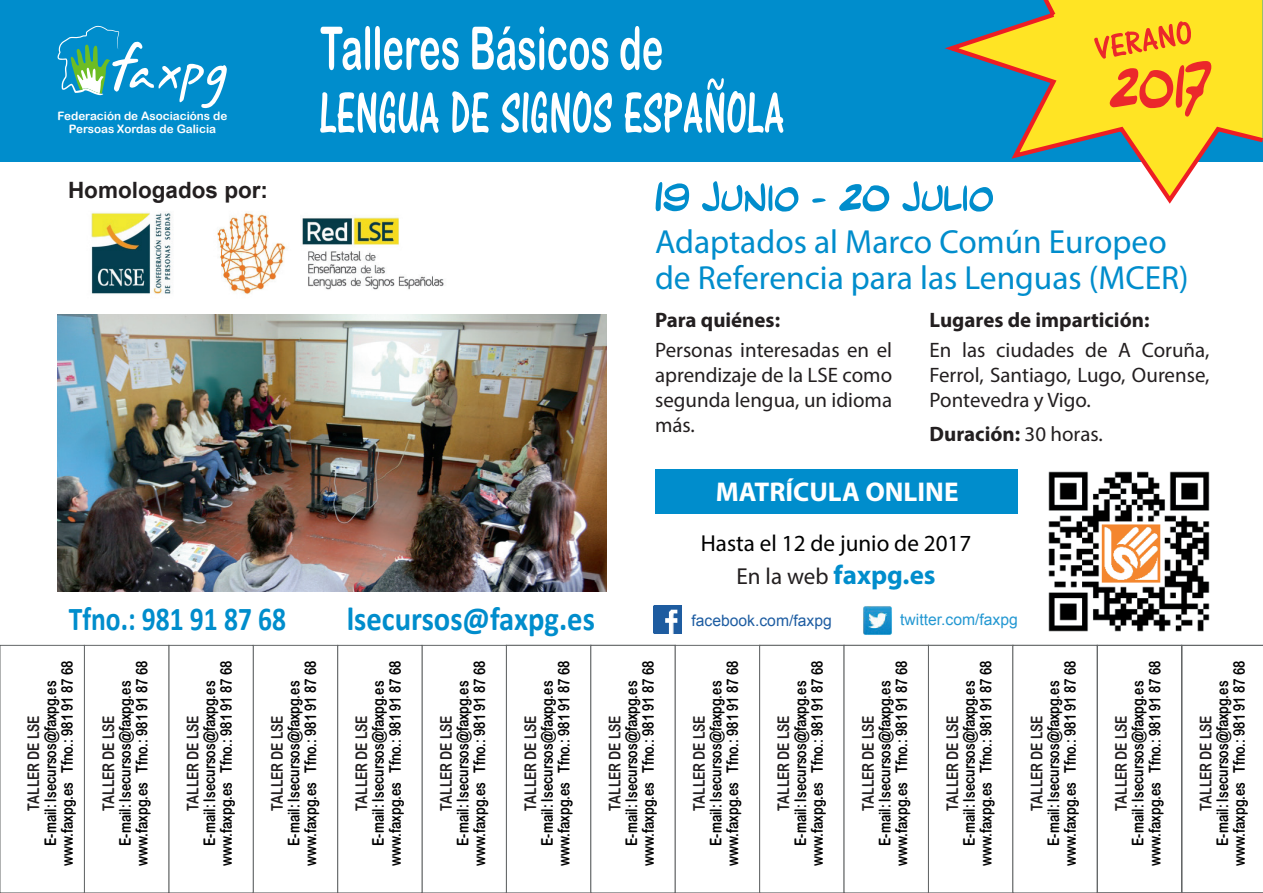
<style>
.page{position:relative;width:1263px;height:893px;background:#fff}
.page>*{position:absolute;margin:0;border:0;box-sizing:border-box;transform-origin:0 0}
.t1{font:33.45px/35.5px "Myriad Pro";color:#008dcc}
.t2{font:700 33.45px "Calibri";color:#008dcc;scale:.91 1}
.t3{font:700 33.45px "Calibri";color:#008dcc;scale:.82 1}
.t4{font:700 27.15px "Myriad Pro";color:#fff}
.t5{font:700 27px "Myriad Pro";color:#008dcc}
.t6{font:23.1px "Myriad Pro";color:#000}
.t7{font:700 22.5px "Arial";color:#231f20}
.t8{font:20.85px/25px "Myriad Pro";color:#231f20;text-align:justify}
.t9{font:700 20.85px "Myriad Pro";color:#231f20}
.t10{font:16.05px/16.6px "Arial Rounded MT Bold";color:#000;scale:.77 1}
.t11{font:16.05px "Arial Rounded MT Bold";color:#231f20;scale:.77 1}
.t12{font:15.75px "Arial";color:#1e5da2}
.t13{font:15.75px "Arial";color:#2498d2}
.t14{font:11.7px/13.5px "Arial Rounded MT Bold";color:#fff;text-align:center}
.s1{font-weight:400}
.s2{font-weight:400;font-size:23.1px;color:#231f20}
</style>
<div class="page">
<div style="left:0;top:0;width:1262px;height:162px;background:#008dcc"></div>
<svg style="left:945px;top:0;width:318px;height:204px"></svg>
<div style="left:655px;top:470px;width:362px;height:44px;background:#008dcc"></div>
<img style="left:91px;top:212px;width:353px;height:83px">
<svg style="left:320px;top:78px;width:463px;height:55px"></svg>
<svg style="left:320px;top:26px;width:342px;height:44px"></svg>
<img style="left:57px;top:314px;width:549px;height:278px">
<div style="left:422px;top:645px;width:85px;height:248px;background:#fff;border:1px solid #636667"></div>
<div style="left:253px;top:645px;width:85px;height:248px;background:#fff;border:1px solid #636667"></div>
<div style="left:168px;top:645px;width:86px;height:248px;background:#fff;border:1px solid #636667"></div>
<div style="left:84px;top:645px;width:85px;height:248px;background:#fff;border:1px solid #636667"></div>
<div style="left:0;top:645px;width:85px;height:248px;background:#fff;border:1px solid #636667"></div>
<div style="left:506px;top:645px;width:85px;height:248px;background:#fff;border:1px solid #636667"></div>
<div style="left:590px;top:645px;width:86px;height:248px;background:#fff;border:1px solid #636667"></div>
<div style="left:675px;top:645px;width:85px;height:248px;background:#fff;border:1px solid #636667"></div>
<div style="left:759px;top:645px;width:85px;height:248px;background:#fff;border:1px solid #636667"></div>
<div style="left:844px;top:645px;width:85px;height:248px;background:#fff;border:1px solid #636667"></div>
<div style="left:928px;top:645px;width:85px;height:248px;background:#fff;border:1px solid #636667"></div>
<div style="left:1012px;top:645px;width:86px;height:248px;background:#fff;border:1px solid #636667"></div>
<div style="left:1097px;top:645px;width:85px;height:248px;border:1px solid #636667"></div>
<svg style="left:1181px;top:645px;width:82px;height:248px"></svg>
<svg style="left:1094px;top:21px;width:117px;height:96px;background:#f9b125"></svg>
<svg style="left:58px;top:26px;width:169px;height:82px"></svg>
<img style="left:1048px;top:471px;width:162px;height:161px">
<img style="left:654px;top:605px;width:28px;height:29px">
<img style="left:863px;top:606px;width:29px;height:29px">
<svg style="left:656px;top:182px;width:33px;height:29px"></svg>
<svg style="left:702px;top:181px;width:96px;height:31px"></svg>
<svg style="left:812px;top:198px;width:14px;height:5px"></svg>
<svg style="left:839px;top:184px;width:50px;height:27px"></svg>
<svg style="left:902px;top:181px;width:91px;height:31px"></svg>
<p class="t14" style="left:58px;top:109px;width:171px">Federación de Asociacións de<br>Persoas Xordas de Galicia</p>
<h3 class="t7" style="left:68px;top:175px;width:202px">Homologados por:</h3>
<h1 class="t1" style="left:655px;top:223px;width:535px">Adaptados al Marco Común Europeo de Referencia para las Lenguas (MCER)</h1>
<p class="t9" style="left:655px;top:307px;width:127px">Para quiénes:</p>
<p class="t8" style="left:655px;top:337px;width:239px">Personas interesadas en el aprendizaje de la LSE como segunda lengua, un idioma más.</p>
<p class="t9" style="left:929px;top:307px;width:221px">Lugares de impartición:</p>
<p class="t8" style="left:929px;top:337px;width:281px">En las ciudades de A Coruña, Ferrol, Santiago, Lugo, Ourense, Pontevedra y Vigo.</p>
<p class="t9" style="left:929px;top:420px;width:175px">Duración: <span class="s1">30 horas.</span></p>
<h1 class="t3" style="left:69px;top:597px;width:266px">Tfno.: 981 91 87 68</h1>
<h1 class="t2" style="left:347px;top:597px;width:274px">lsecursos@faxpg.es</h1>
<p class="t10" style="left:42px;top:773px;width:147px;text-indent:-73px;rotate:-90deg">E-mail: lsecursos@faxpg.es<br>Tfno.: 981 91 87 68</p>
<p class="t11" style="left:24px;top:811px;width:125px;rotate:-90deg">TALLER DE LSE</p>
<p class="t10" style="left:58px;top:866px;width:110px;rotate:-90deg">www.faxpg.es</p>
<p class="t10" style="left:117px;top:773px;width:147px;text-indent:-73px;rotate:-90deg">E-mail: lsecursos@faxpg.es<br>Tfno.: 981 91 87 68</p>
<p class="t11" style="left:99px;top:811px;width:125px;rotate:-90deg">TALLER DE LSE</p>
<p class="t10" style="left:133px;top:866px;width:110px;rotate:-90deg">www.faxpg.es</p>
<p class="t10" style="left:201px;top:773px;width:147px;text-indent:-73px;rotate:-90deg">E-mail: lsecursos@faxpg.es<br>Tfno.: 981 91 87 68</p>
<p class="t11" style="left:183px;top:811px;width:125px;rotate:-90deg">TALLER DE LSE</p>
<p class="t10" style="left:218px;top:866px;width:110px;rotate:-90deg">www.faxpg.es</p>
<p class="t10" style="left:285px;top:773px;width:147px;text-indent:-73px;rotate:-90deg">E-mail: lsecursos@faxpg.es<br>Tfno.: 981 91 87 68</p>
<p class="t11" style="left:268px;top:811px;width:125px;rotate:-90deg">TALLER DE LSE</p>
<p class="t10" style="left:302px;top:866px;width:110px;rotate:-90deg">www.faxpg.es</p>
<p class="t10" style="left:370px;top:773px;width:147px;text-indent:-73px;rotate:-90deg">E-mail: lsecursos@faxpg.es<br>Tfno.: 981 91 87 68</p>
<p class="t11" style="left:352px;top:811px;width:125px;rotate:-90deg">TALLER DE LSE</p>
<p class="t10" style="left:386px;top:866px;width:110px;rotate:-90deg">www.faxpg.es</p>
<p class="t10" style="left:454px;top:773px;width:147px;text-indent:-73px;rotate:-90deg">E-mail: lsecursos@faxpg.es<br>Tfno.: 981 91 87 68</p>
<p class="t11" style="left:436px;top:811px;width:125px;rotate:-90deg">TALLER DE LSE</p>
<p class="t10" style="left:471px;top:866px;width:110px;rotate:-90deg">www.faxpg.es</p>
<p class="t10" style="left:539px;top:773px;width:147px;text-indent:-73px;rotate:-90deg">E-mail: lsecursos@faxpg.es<br>Tfno.: 981 91 87 68</p>
<p class="t11" style="left:521px;top:811px;width:125px;rotate:-90deg">TALLER DE LSE</p>
<p class="t10" style="left:555px;top:866px;width:110px;rotate:-90deg">www.faxpg.es</p>
<p class="t10" style="left:623px;top:773px;width:147px;text-indent:-73px;rotate:-90deg">E-mail: lsecursos@faxpg.es<br>Tfno.: 981 91 87 68</p>
<p class="t11" style="left:605px;top:811px;width:125px;rotate:-90deg">TALLER DE LSE</p>
<p class="t10" style="left:640px;top:866px;width:110px;rotate:-90deg">www.faxpg.es</p>
<h2 class="t4" style="left:716px;top:474px;width:244px">MATRÍCULA ONLINE</h2>
<h3 class="t6" style="left:701px;top:529px;width:272px">Hasta el 12 de junio de 2017</h3>
<h3 class="t5" style="left:736px;top:557px;width:201px"><span class="s2">En la web</span> faxpg.es</h3>
<p class="t12" style="left:691px;top:610px;width:142px">facebook.com/faxpg</p>
<p class="t13" style="left:900px;top:609px;width:119px">twitter.com/faxpg</p>
<p class="t10" style="left:707px;top:773px;width:147px;text-indent:-73px;rotate:-90deg">E-mail: lsecursos@faxpg.es<br>Tfno.: 981 91 87 68</p>
<p class="t11" style="left:690px;top:811px;width:125px;rotate:-90deg">TALLER DE LSE</p>
<p class="t10" style="left:724px;top:866px;width:110px;rotate:-90deg">www.faxpg.es</p>
<p class="t10" style="left:792px;top:773px;width:147px;text-indent:-73px;rotate:-90deg">E-mail: lsecursos@faxpg.es<br>Tfno.: 981 91 87 68</p>
<p class="t11" style="left:774px;top:811px;width:125px;rotate:-90deg">TALLER DE LSE</p>
<p class="t10" style="left:808px;top:866px;width:110px;rotate:-90deg">www.faxpg.es</p>
<p class="t10" style="left:876px;top:773px;width:147px;text-indent:-73px;rotate:-90deg">E-mail: lsecursos@faxpg.es<br>Tfno.: 981 91 87 68</p>
<p class="t11" style="left:858px;top:811px;width:125px;rotate:-90deg">TALLER DE LSE</p>
<p class="t10" style="left:893px;top:866px;width:110px;rotate:-90deg">www.faxpg.es</p>
<p class="t10" style="left:960px;top:773px;width:147px;text-indent:-73px;rotate:-90deg">E-mail: lsecursos@faxpg.es<br>Tfno.: 981 91 87 68</p>
<p class="t11" style="left:943px;top:811px;width:125px;rotate:-90deg">TALLER DE LSE</p>
<p class="t10" style="left:977px;top:866px;width:110px;rotate:-90deg">www.faxpg.es</p>
<p class="t10" style="left:1045px;top:773px;width:147px;text-indent:-73px;rotate:-90deg">E-mail: lsecursos@faxpg.es<br>Tfno.: 981 91 87 68</p>
<p class="t11" style="left:1027px;top:811px;width:125px;rotate:-90deg">TALLER DE LSE</p>
<p class="t10" style="left:1062px;top:866px;width:110px;rotate:-90deg">www.faxpg.es</p>
<p class="t10" style="left:1129px;top:773px;width:147px;text-indent:-73px;rotate:-90deg">E-mail: lsecursos@faxpg.es<br>Tfno.: 981 91 87 68</p>
<p class="t11" style="left:1112px;top:811px;width:125px;rotate:-90deg">TALLER DE LSE</p>
<p class="t10" style="left:1146px;top:866px;width:110px;rotate:-90deg">www.faxpg.es</p>
<p class="t10" style="left:1214px;top:773px;width:147px;text-indent:-73px;rotate:-90deg">E-mail: lsecursos@faxpg.es<br>Tfno.: 981 91 87 68</p>
<p class="t11" style="left:1196px;top:811px;width:125px;rotate:-90deg">TALLER DE LSE</p>
<p class="t10" style="left:1230px;top:866px;width:110px;rotate:-90deg">www.faxpg.es</p>
</div>
